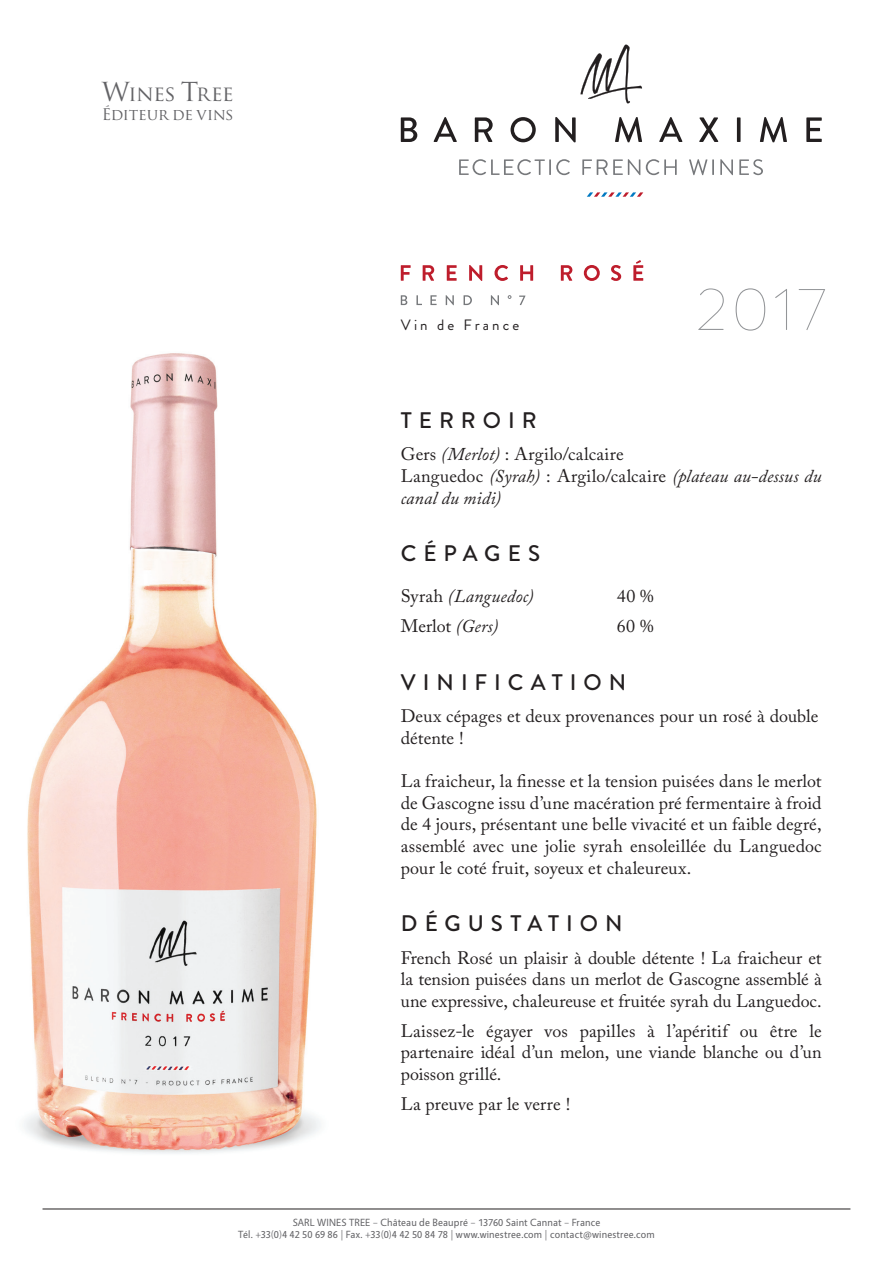
<style>
.page{position:relative;width:893px;height:1263px;background:#fff}
.page>*{position:absolute;margin:0;border:0;box-sizing:border-box;transform-origin:0 0}
.t1{font:100 60px "Brandon Grotesque";color:#939598}
.t2{font:500 22.5px "Brandon Grotesque";letter-spacing:.31em;color:#231f20}
.t3{font:21px "Trajan Pro";letter-spacing:-.015em;color:#636366}
.t4{font:18px/21.6px "Adobe Caslon Pro";letter-spacing:.005em;color:#231f20;text-align:justify}
.t5{font:italic 18px/21.6px "Adobe Caslon Pro";letter-spacing:.005em;color:#231f20}
.t6{font:15.6px "Trajan Pro";letter-spacing:-.015em;color:#636366}
.t7{font:15px "Brandon Grotesque";letter-spacing:.205em;color:#231f20}
.t8{font:10.5px/12.6px "Vegur";letter-spacing:.01em;color:#636366;text-align:center}
.s1{font-size:25.5px}
.s2{font-style:normal}
.s3{font-style:italic}
</style>
<div class="page">
<hr style="left:43px;top:1209px;width:807px;height:1px;background:#231f20">
<svg style="left:491px;top:295px;width:8px;height:10px"></svg>
<svg style="left:508px;top:295px;width:3px;height:4px"></svg>
<svg style="left:519px;top:296px;width:6px;height:9px"></svg>
<svg style="left:401px;top:295px;width:6px;height:10px"></svg>
<svg style="left:416px;top:295px;width:6px;height:10px"></svg>
<svg style="left:430px;top:295px;width:7px;height:10px"></svg>
<svg style="left:446px;top:295px;width:8px;height:10px"></svg>
<svg style="left:464px;top:295px;width:8px;height:10px"></svg>
<svg style="left:401px;top:265px;width:10px;height:16px"></svg>
<svg style="left:423px;top:265px;width:11px;height:16px"></svg>
<svg style="left:447px;top:265px;width:10px;height:16px"></svg>
<svg style="left:469px;top:265px;width:13px;height:16px"></svg>
<svg style="left:494px;top:265px;width:14px;height:16px"></svg>
<svg style="left:520px;top:265px;width:13px;height:16px"></svg>
<svg style="left:561px;top:265px;width:11px;height:16px"></svg>
<svg style="left:584px;top:265px;width:16px;height:16px"></svg>
<svg style="left:611px;top:265px;width:10px;height:16px"></svg>
<svg style="left:633px;top:260px;width:10px;height:21px"></svg>
<svg style="left:580px;top:45px;width:62px;height:59px"></svg>
<svg style="left:459px;top:159px;width:111px;height:16px"></svg>
<svg style="left:582px;top:159px;width:58px;height:16px"></svg>
<svg style="left:646px;top:159px;width:31px;height:16px"></svg>
<svg style="left:689px;top:159px;width:25px;height:16px"></svg>
<svg style="left:720px;top:159px;width:13px;height:16px"></svg>
<svg style="left:739px;top:159px;width:24px;height:16px"></svg>
<svg style="left:587px;top:192px;width:56px;height:5px"></svg>
<svg style="left:401px;top:117px;width:16px;height:25px"></svg>
<svg style="left:433px;top:117px;width:24px;height:25px"></svg>
<svg style="left:475px;top:117px;width:18px;height:25px"></svg>
<svg style="left:511px;top:117px;width:25px;height:25px"></svg>
<svg style="left:555px;top:117px;width:21px;height:25px"></svg>
<svg style="left:615px;top:117px;width:27px;height:25px"></svg>
<svg style="left:659px;top:117px;width:23px;height:25px"></svg>
<svg style="left:699px;top:117px;width:19px;height:25px"></svg>
<hr style="left:737px;top:117px;width:3px;height:25px;background:#231f20">
<svg style="left:760px;top:117px;width:27px;height:25px"></svg>
<svg style="left:806px;top:117px;width:16px;height:25px"></svg>
<img style="left:24px;top:353px;width:297px;height:801px">
<p class="t3" style="left:102px;top:80px;width:134px"><span class="s1">W</span>ines <span class="s1">T</span>ree</p>
<p class="t6" style="left:102px;top:104px;width:134px">éditeur de vins</p>
<p class="t7" style="left:401px;top:314px;width:120px">Vin de France</p>
<h1 class="t1" style="left:696px;top:268px;width:131px">2017</h1>
<p class="t2" style="left:401px;top:405px;width:137px">TERROIR</p>
<p class="t5" style="left:401px;top:443px;width:422px"><span class="s2">Gers</span> (Merlot) <span class="s2">: Argilo/calcaire<br>Languedoc</span> (Syrah) <span class="s2">: Argilo/calcaire</span> (plateau au-dessus du canal du midi)</p>
<p class="t2" style="left:401px;top:538px;width:141px">CÉPAGE S</p>
<p class="t5" style="left:401px;top:585px;width:134px"><span class="s2">Syrah</span> (Languedoc)</p>
<p class="t4" style="left:617px;top:585px;width:38px">40 %</p>
<p class="t4" style="left:401px;top:615px;width:99px">Merlot <span class="s3">(Gers)</span></p>
<p class="t4" style="left:617px;top:615px;width:38px">60 %</p>
<p class="t2" style="left:401px;top:667px;width:169px">VI NI FI CATIO</p>
<p class="t2" style="left:609px;top:667px;width:19px">N</p>
<p class="t4" style="left:401px;top:705px;width:419px">Deux cépages et deux provenances pour un rosé à double détente !</p>
<p class="t4" style="left:401px;top:770px;width:422px">La fraicheur, la finesse et la tension puisées dans le merlot de Gascogne issu d’une macération pré fermentaire à froid de 4 jours, présentant une belle vivacité et un faible degré, assemblé avec une jolie syrah ensoleillée du Languedoc pour le coté fruit, soyeux et chaleureux.</p>
<p class="t2" style="left:401px;top:908px;width:165px">DÉGUSTATIO</p>
<p class="t2" style="left:605px;top:908px;width:19px">N</p>
<p class="t4" style="left:401px;top:946px;width:422px">French Rosé un plaisir à double détente ! La fraicheur et la tension puisées dans un merlot de Gascogne assemblé à une expressive, chaleureuse et fruitée syrah du Languedoc.</p>
<p class="t4" style="left:401px;top:1020px;width:422px">Laissez-le égayer vos papilles à l’apéritif ou être le partenaire idéal d’un melon, une viande blanche ou d’un poisson grillé.</p>
<p class="t4" style="left:401px;top:1093px;width:171px">La preuve par le verre !</p>
<p class="t8" style="left:238px;top:1216px;width:418px">SARL WINES TREE – Château de Beaupré – 13760 Saint Cannat – France<br>Tél. +33(0)4 42 50 69 86 | Fax. +33(0)4 42 50 84 78 | www.winestree.com | contact@winestree.com</p>
</div>
